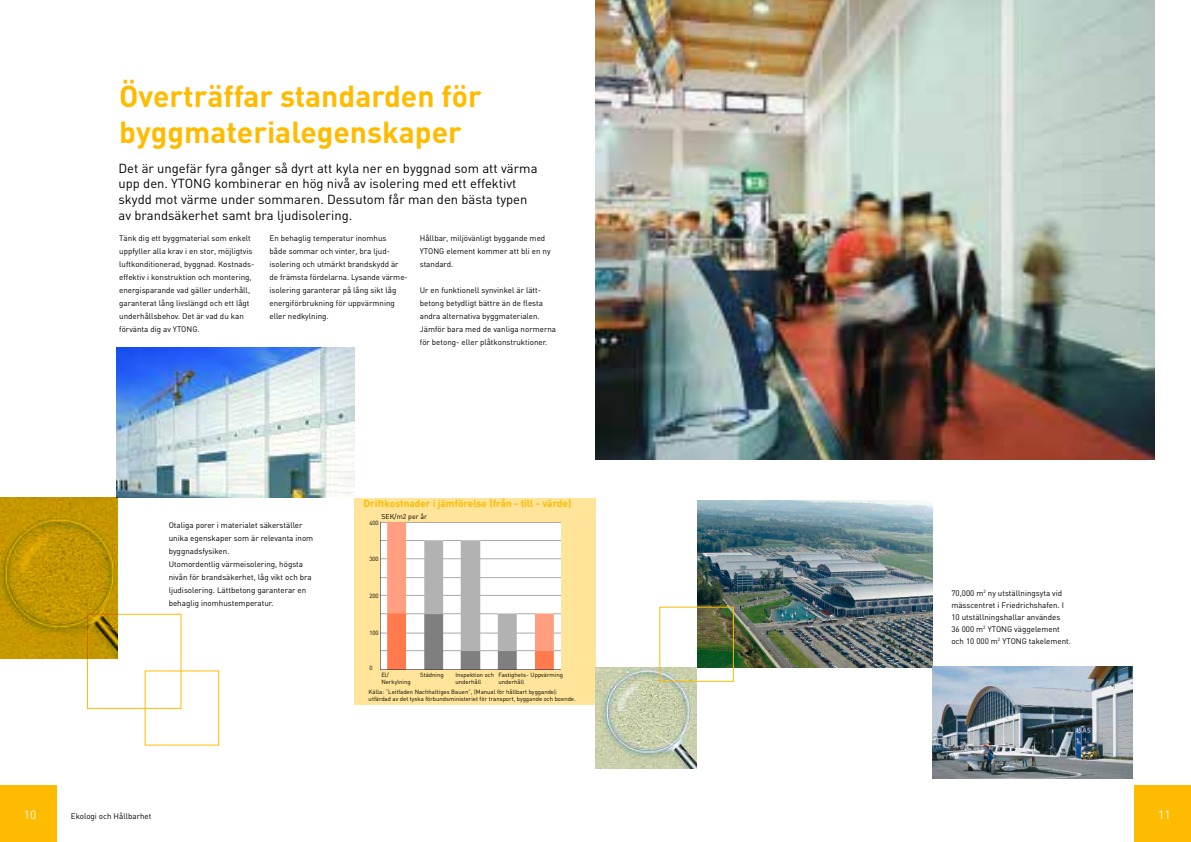
<style>
.page{position:relative;width:1191px;height:842px;background:#fff}
.page>*{position:absolute;margin:0;border:0;box-sizing:border-box;transform-origin:0 0}
.t1{font:700 30px/36px "DIN";color:#fb0}
.t2{font:13px/15.6px "DIN";color:#000}
.t3{font:12px "DIN";color:#fff}
.t4{font:700 10px "DIN";color:#fb0}
.t5{font:8px/13px "DIN";color:#000}
.t6{font:7px "DIN";color:#000}
.t7{font:6px/7.2px "DIN";color:#000}
</style>
<div class="page">
<img style="left:117px;top:347px;width:237px;height:150px">
<div style="left:354px;top:497px;width:241px;height:207px;background:#ffe499"></div>
<img style="left:380px;top:522px;width:180px;height:147px">
<img style="left:596px;top:0;width:559px;height:459px">
<img style="left:595px;top:668px;width:101px;height:100px">
<img style="left:697px;top:500px;width:236px;height:168px">
<div style="left:1134px;top:785px;width:57px;height:57px;background:#fb0"></div>
<div style="left:0;top:785px;width:57px;height:57px;background:#fb0"></div>
<img style="left:933px;top:666px;width:199px;height:112px">
<div style="left:87px;top:614px;width:94px;height:95px;border:1px solid #fb0"></div>
<div style="left:659px;top:607px;width:75px;height:75px;border:1px solid #fb0"></div>
<img style="left:0;top:497px;width:118px;height:161px">
<h1 class="t1" style="left:119px;top:77px;width:364px">Överträffar standarden för byggmaterialegenskaper</h1>
<p class="t2" style="left:118px;top:160px;width:420px">Det är ungefär fyra gånger så dyrt att kyla ner en byggnad som att värma upp den. YTONG kombinerar en hög nivå av isolering med ett effektivt skydd mot värme under sommaren. Dessutom får man den bästa typen av brandsäkerhet samt bra ljudisolering.</p>
<p class="t5" style="left:119px;top:232px;width:137px">Tänk dig ett byggmaterial som enkelt uppfyller alla krav i en stor, möjligtvis luftkonditionerad, byggnad. Kostnads&shy;effektiv i konstruktion och montering, energisparande vad gäller underhåll, garanterat lång livslängd och ett lågt underhållsbehov. Det är vad du kan förvänta dig av YTONG.</p>
<p class="t5" style="left:269px;top:232px;width:140px">En behaglig temperatur inomhus<br>både sommar och vinter, bra ljud&shy;isolering och utmärkt brandskydd är de främsta fördelarna. Lysande värme&shy;isolering garanterar på lång sikt låg energiförbrukning för uppvärmning eller nedkylning.</p>
<p class="t5" style="left:420px;top:232px;width:132px">Hållbar, miljövänligt byggande med<br>YTONG element kommer att bli en ny standard.</p>
<p class="t5" style="left:420px;top:284px;width:138px">Ur en funktionell synvinkel är lätt&shy;betong betydligt bättre än de flesta andra alternativa byggmaterialen.<br>Jämför bara med de vanliga normerna för betong- eller plåtkonstruktioner.</p>
<p class="t5" style="left:169px;top:519px;width:146px">Otaliga porer i materialet säkerställer unika egenskaper som är relevanta inom byggnadsfysiken.<br>Utomordentlig värmeisolering, högsta nivån för brandsäkerhet, låg vikt och bra ljudisolering. Lättbetong garanterar en behaglig inomhustemperatur.</p>
<p class="t4" style="left:363px;top:497px;width:209px">Driftkostnader i jämförelse (från - till - värde)</p>
<p class="t6" style="left:381px;top:512px;width:47px">SEK/m2 per år</p>
<p class="t7" style="left:369px;top:519px;width:11px">400</p>
<p class="t7" style="left:369px;top:555px;width:11px">300</p>
<p class="t7" style="left:369px;top:592px;width:11px">200</p>
<p class="t7" style="left:369px;top:629px;width:11px">100</p>
<p class="t7" style="left:369px;top:664px;width:5px">0</p>
<p class="t7" style="left:381px;top:671px;width:31px">El/<br>Nerkylning</p>
<p class="t7" style="left:420px;top:671px;width:25px">Städning</p>
<p class="t7" style="left:455px;top:671px;width:40px">Inspektion och underhåll</p>
<p class="t7" style="left:498px;top:671px;width:66px">Fastighets- Uppvärming underhåll</p>
<p class="t7" style="left:369px;top:688px;width:209px">Källa: “Leitfaden Nachhaltiges Bauen”, (Manual för hållbart byggande): utfärdad av det tyska förbundsministeriet för transport, byggande och boende.</p>
<p class="t5" style="left:951px;top:587px;width:121px;line-height:12px">70,000 m<sup>2</sup> ny utställningsyta vid mässcentret i Friedrichshafen. I<br>10 utställningshallar användes<br>36 000 m<sup>2</sup> YTONG väggelement och 10 000 m<sup>2</sup> YTONG takelement.</p>
<h3 class="t3" style="left:24px;top:807px;width:14px">10</h3>
<p class="t5" style="left:71px;top:809px;width:82px">Ekologi och Hållbarhet</p>
<h3 class="t3" style="left:1158px;top:807px;width:14px">11</h3>
</div>
